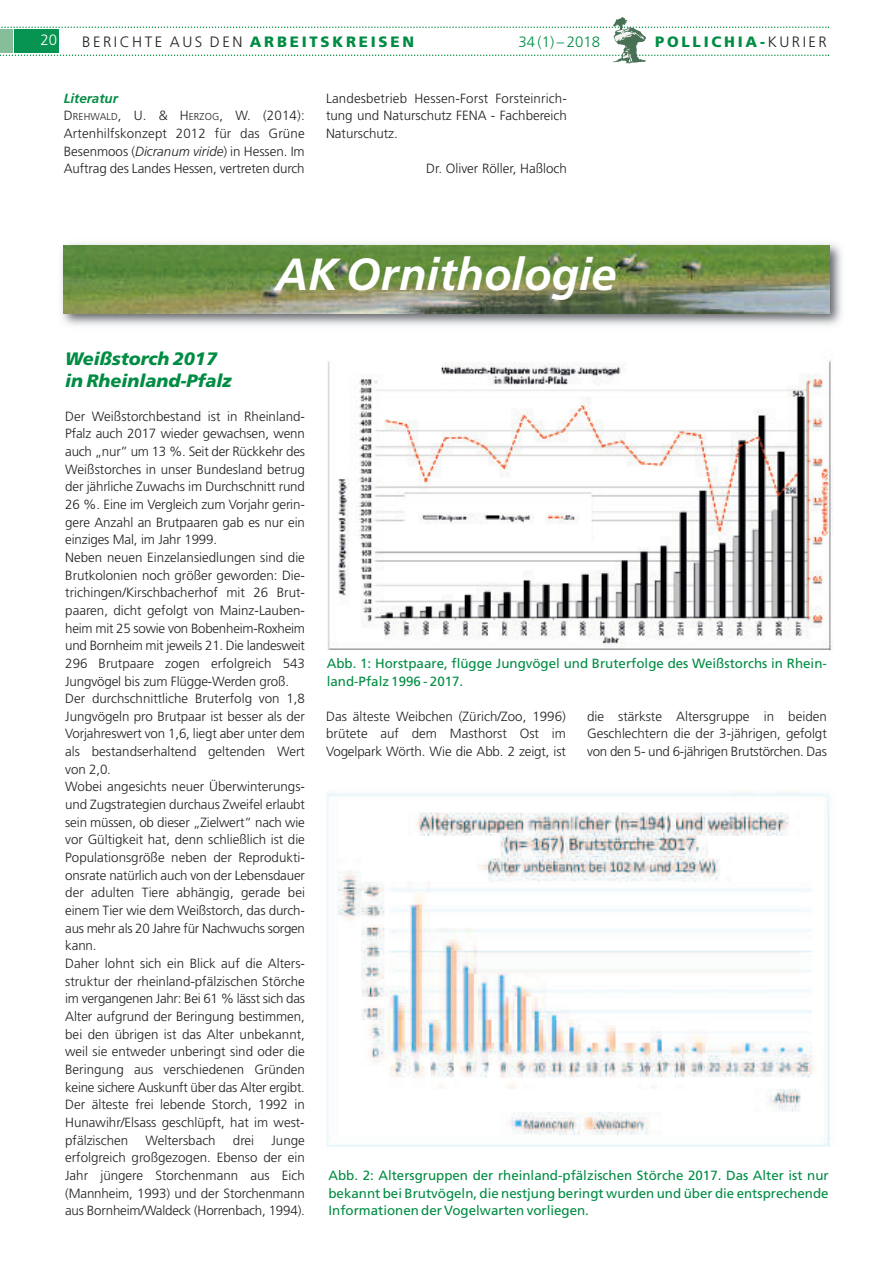
<style>
.page{position:relative;width:893px;height:1263px;background:#fff}
.page>*{position:absolute;margin:0;border:0;box-sizing:border-box;transform-origin:0 0}
.t1{font:italic 700 45px "Frutiger";color:#fff}
.t2{font:italic 900 18px/21.6px "Frutiger";color:#008c43}
.t3{font:300 15px "Frutiger";letter-spacing:.165em;color:#231f20}
.t4{font:900 15px "Frutiger";letter-spacing:.185em;color:#008c43}
.t5{font:300 15px "Frutiger";color:#008c43}
.t6{font:300 15px "Frutiger";color:#fff}
.t7{font:300 13.35px/17.7px "Frutiger";color:#231f20;text-align:justify}
.t8{font:13.35px/17.7px "Frutiger";color:#008c43}
.s1{font-weight:900;color:#008c43}
.s2{font-weight:300;color:#231f20}
.s3{font-weight:700;font-style:italic;color:#008c43}
.s4{font-size:10.05px}
.s5{font-family:"Frutiger CE";font-style:italic}
</style>
<div class="page">
<svg style="left:0;top:17px;width:829px;height:47px"></svg>
<img style="left:61px;top:243px;width:781px;height:83px">
<img style="left:64px;top:246px;width:765px;height:67px">
<img style="left:327px;top:360px;width:506px;height:291px">
<div style="left:325px;top:650px;width:503px;height:46px;background:#fff"></div>
<img style="left:326px;top:793px;width:504px;height:354px">
<p class="t6" style="left:41px;top:33px;width:18px">20</p>
<p class="t3" style="left:82px;top:34px;width:333px">BERICHTE AUS DEN <span class="s1">ARBEITSKREISEN</span></p>
<p class="t5" style="left:518px;top:34px;width:83px">34 (1) – 2018</p>
<p class="t4" style="left:655px;top:33px;width:173px">POLLICHIA-<span class="s2">KURIER</span></p>
<p class="t7" style="left:64px;top:90px;width:242px;text-align:left"><span class="s3">Literatur<br></span>D<span class="s4">REHWALD</span>, U. &amp; H<span class="s4">ERZOG</span>, W. (2014):<br>Artenhilfskonzept 2012 für das Grüne Besenmoos (<span class="s5">Dicranum viride</span>) in Hessen. Im Auftrag des Landes Hessen, vertreten durch</p>
<p class="t7" style="left:326px;top:90px;width:242px">Landesbetrieb Hessen-Forst Forsteinrich&shy;tung und Naturschutz FENA - Fachbereich Naturschutz.</p>
<p class="t7" style="left:426px;top:160px;width:142px">Dr. Oliver Röller, Haßloch</p>
<h1 class="t1" style="left:276px;top:256px;width:342px">AK Ornithologie</h1>
<h2 class="t2" style="left:65px;top:348px;width:168px">Weißstorch 2017 in Rheinland-Pfalz</h2>
<p class="t7" style="left:65px;top:408px;width:241px;text-align:left">Der Weißstorchbestand ist in Rheinland-Pfalz auch 2017 wieder gewachsen, wenn auch „nur” um 13 %. Seit der Rückkehr des Weißstorches in unser Bundesland betrug der jährliche Zuwachs im Durchschnitt rund 26 %. Eine im Vergleich zum Vorjahr gerin&shy;gere Anzahl an Brutpaaren gab es nur ein einziges Mal, im Jahr 1999.<br>Neben neuen Einzelansiedlungen sind die Brutkolonien noch größer geworden: Die&shy;trichingen/Kirschbacherhof mit 26 Brut&shy;paaren, dicht gefolgt von Mainz-Lauben&shy;heim mit 25 sowie von Bobenheim-Roxheim und Bornheim mit jeweils 21. Die landesweit 296 Brutpaare zogen erfolgreich 543<br>Jungvögel bis zum Flügge-Werden groß.<br>Der durchschnittliche Bruterfolg von 1,8<br>Jungvögeln pro Brutpaar ist besser als der Vorjahreswert von 1,6, liegt aber unter dem als bestandserhaltend geltenden Wert von 2,0.<br>Wobei angesichts neuer Überwinterungs&shy;und Zugstrategien durchaus Zweifel erlaubt sein müssen, ob dieser „Zielwert” nach wie vor Gültigkeit hat, denn schließlich ist die Populationsgröße neben der Reprodukti&shy;onsrate natürlich auch von der Lebensdauer der adulten Tiere abhängig, gerade bei einem Tier wie dem Weißstorch, das durch&shy;aus mehr als 20 Jahre für Nachwuchs sorgen kann.<br>Daher lohnt sich ein Blick auf die Alters&shy;struktur der rheinland-pfälzischen Störche im vergangenen Jahr: Bei 61 % lässt sich das Alter aufgrund der Beringung bestimmen, bei den übrigen ist das Alter unbekannt, weil sie entweder unberingt sind oder die Beringung aus verschiedenen Gründen keine sichere Auskunft über das Alter ergibt.<br>Der älteste frei lebende Storch, 1992 in Hunawihr/Elsass geschlüpft, hat im west&shy;pfälzischen</p>
<p class="t7" style="left:145px;top:1132px;width:72px">Weltersbach</p>
<p class="t7" style="left:233px;top:1132px;width:23px">drei</p>
<p class="t7" style="left:65px;top:1132px;width:241px;text-indent:206px">Junge erfolgreich großgezogen. Ebenso der ein Jahr jüngere Storchenmann aus Eich (Mannheim, 1993) und der Storchenmann aus Bornheim/Waldeck (Horrenbach, 1994).</p>
<p class="t8" style="left:327px;top:654px;width:502px">Abb. 1: Horstpaare, flügge Jungvögel und Bruterfolge des Weißstorchs in Rhein&shy;land-Pfalz 1996 - 2017.</p>
<p class="t7" style="left:326px;top:708px;width:241px">Das älteste Weibchen (Zürich/Zoo, 1996) brütete auf dem Masthorst Ost im Vogelpark Wörth. Wie die Abb. 2 zeigt, ist</p>
<p class="t7" style="left:587px;top:708px;width:241px">die stärkste Altersgruppe in beiden Geschlechtern die der 3-jährigen, gefolgt von den 5- und 6-jährigen Brutstörchen. Das</p>
<p class="t8" style="left:328px;top:1167px;width:502px;text-align:justify">Abb. 2: Altersgruppen der rheinland-pfälzischen Störche 2017. Das Alter ist nur bekannt bei Brutvögeln, die nestjung beringt wurden und über die entsprechende Informationen der Vogelwarten vorliegen.</p>
</div>
